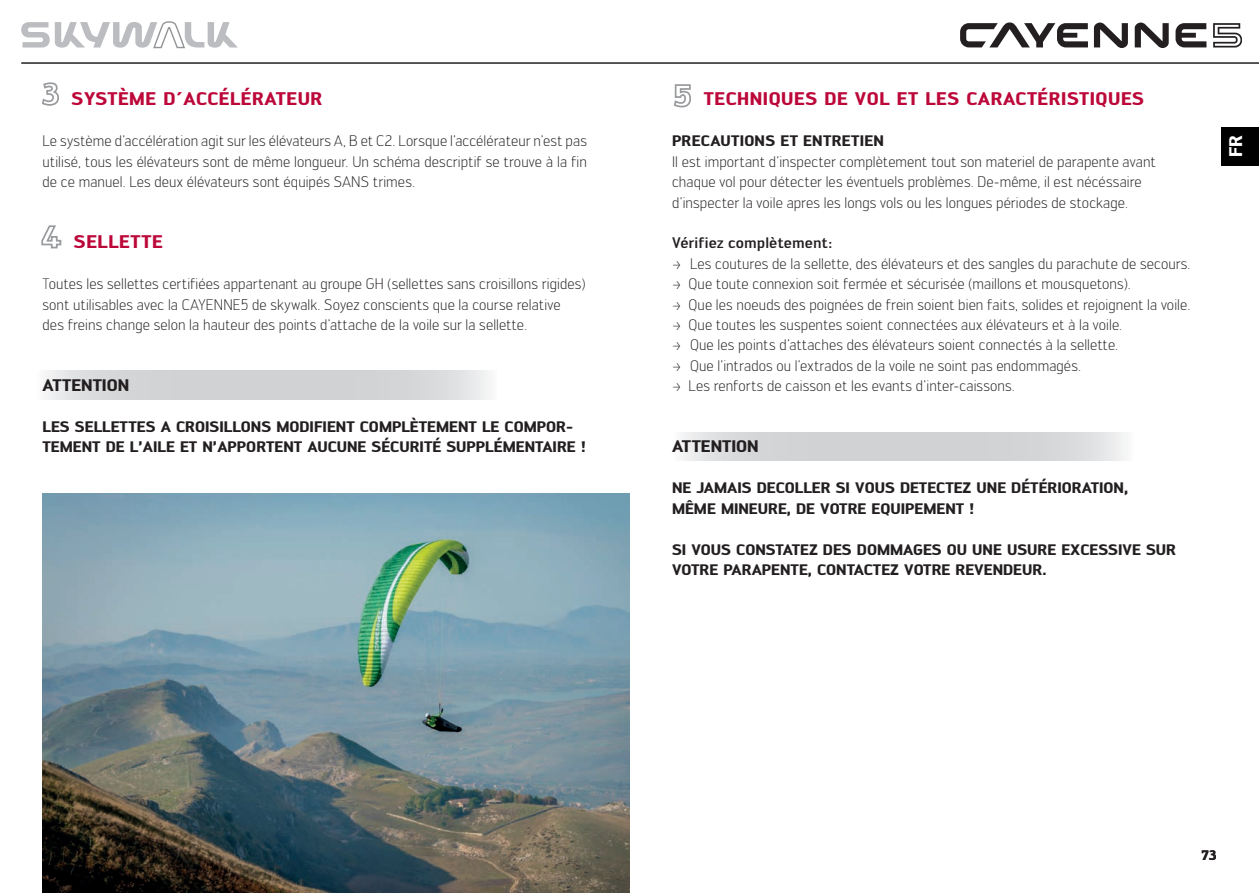
<style>
.page{position:relative;width:1259px;height:893px;background:#fff}
.page>*{position:absolute;margin:0;border:0;box-sizing:border-box;transform-origin:0 0}
.t1{font:700 18px "Engel";letter-spacing:.03em;color:#bc0739}
.t2{font:700 18px "Engel";color:#fff}
.t3{font:700 16.5px "Engel";color:#231f20}
.t4{font:300 15px/20.4px "Engel";letter-spacing:.005em;color:#231f20}
.t5{font:700 15px/20.4px "Engel";color:#231f20}
.t6{font:500 15px "Engel";letter-spacing:.005em;color:#231f20}
.t7{font:700 13.5px "Engel";color:#231f20}
</style>
<div class="page">
<hr style="left:21px;top:62px;width:1238px;height:2px;background:#231f20">
<svg style="left:21px;top:21px;width:217px;height:28px"></svg>
<svg style="left:960px;top:22px;width:282px;height:26px"></svg>
<svg style="left:47px;top:371px;width:441px;height:28px;background:#d6d7d9"></svg>
<svg style="left:42px;top:82px;width:17px;height:24px"></svg>
<svg style="left:41px;top:225px;width:21px;height:24px"></svg>
<svg style="left:683px;top:432px;width:441px;height:29px;background:#d6d7d9"></svg>
<svg style="left:674px;top:84px;width:17px;height:24px"></svg>
<div style="left:1221px;top:127px;width:38px;height:39px;background:#000"></div>
<img style="left:43px;top:493px;width:586px;height:400px">
<p class="t1" style="left:72px;top:88px;width:252px">SYSTÈME D´ACCÉLÉRATEUR</p>
<p class="t4" style="left:43px;top:131px;width:546px;text-align:justify">Le système d’accélération agit sur les élévateurs A, B et C2. Lorsque l’accélérateur n’est pas utilisé, tous les élévateurs sont de même longueur. Un schéma descriptif se trouve à la fin de ce manuel. Les deux élévateurs sont équipés SANS trimes.</p>
<p class="t1" style="left:74px;top:231px;width:90px">SELLETTE</p>
<p class="t4" style="left:43px;top:274px;width:544px">Toutes les sellettes certifiées appartenant au groupe GH (sellettes sans croisillons rigides) sont utilisables avec la CAYENNE5 de skywalk. Soyez conscients que la course relative des freins change selon la hauteur des points d’attache de la voile sur la sellette.</p>
<p class="t3" style="left:43px;top:375px;width:88px">ATTENTION</p>
<p class="t5" style="left:43px;top:416px;width:545px">LES SELLETTES A CROISILLONS MODIFIENT COMPLÈTEMENT LE COMPOR-<br>TEMENT DE L’AILE ET N’APPORTENT AUCUNE SÉCURITÉ SUPPLÉMENTAIRE !</p>
<p class="t1" style="left:704px;top:88px;width:442px">TECHNIQUES DE VOL ET LES CARACTÉRISTIQUES</p>
<p class="t5" style="left:672px;top:131px;width:213px">PRECAUTIONS ET ENTRETIEN</p>
<p class="t4" style="left:672px;top:151px;width:485px">Il est important d’inspecter complètement tout son materiel de parapente avant chaque vol pour détecter les éventuels problèmes. De-même, il est nécéssaire d’inspecter la voile apres les longs vols ou les longues périodes de stockage.</p>
<p class="t6" style="left:672px;top:234px;width:162px">Vérifiez complètement:</p>
<p class="t4" style="left:672px;top:253px;width:520px">&gt; Les coutures de la sellette, des élévateurs et des sangles du parachute de secours. &gt; Que toute connexion soit fermée et sécurisée (maillons et mousquetons).<br>&gt; Que les noeuds des poignées de frein soient bien faits, solides et rejoignent la voile. &gt; Que toutes les suspentes soient connectées aux élévateurs et à la voile.<br>&gt; Que les points d’attaches des élévateurs soient connectés à la sellette.<br>&gt; Que l’intrados ou l’extrados de la voile ne soint pas endommagés.<br>&gt; Les renforts de caisson et les evants d’inter-caissons.</p>
<p class="t3" style="left:672px;top:437px;width:88px">ATTENTION</p>
<p class="t5" style="left:672px;top:478px;width:457px">NE JAMAIS DECOLLER SI VOUS DETECTEZ UNE DÉTÉRIORATION,<br>MÊME MINEURE, DE VOTRE EQUIPEMENT !</p>
<p class="t5" style="left:672px;top:539px;width:505px">SI VOUS CONSTATEZ DES DOMMAGES OU UNE USURE EXCESSIVE SUR<br>VOTRE PARAPENTE, CONTACTEZ VOTRE REVENDEUR.</p>
<p class="t2" style="left:1224px;top:157px;width:24px;rotate:-90deg">FR</p>
<p class="t7" style="left:1201px;top:847px;width:16px">73</p>
</div>
